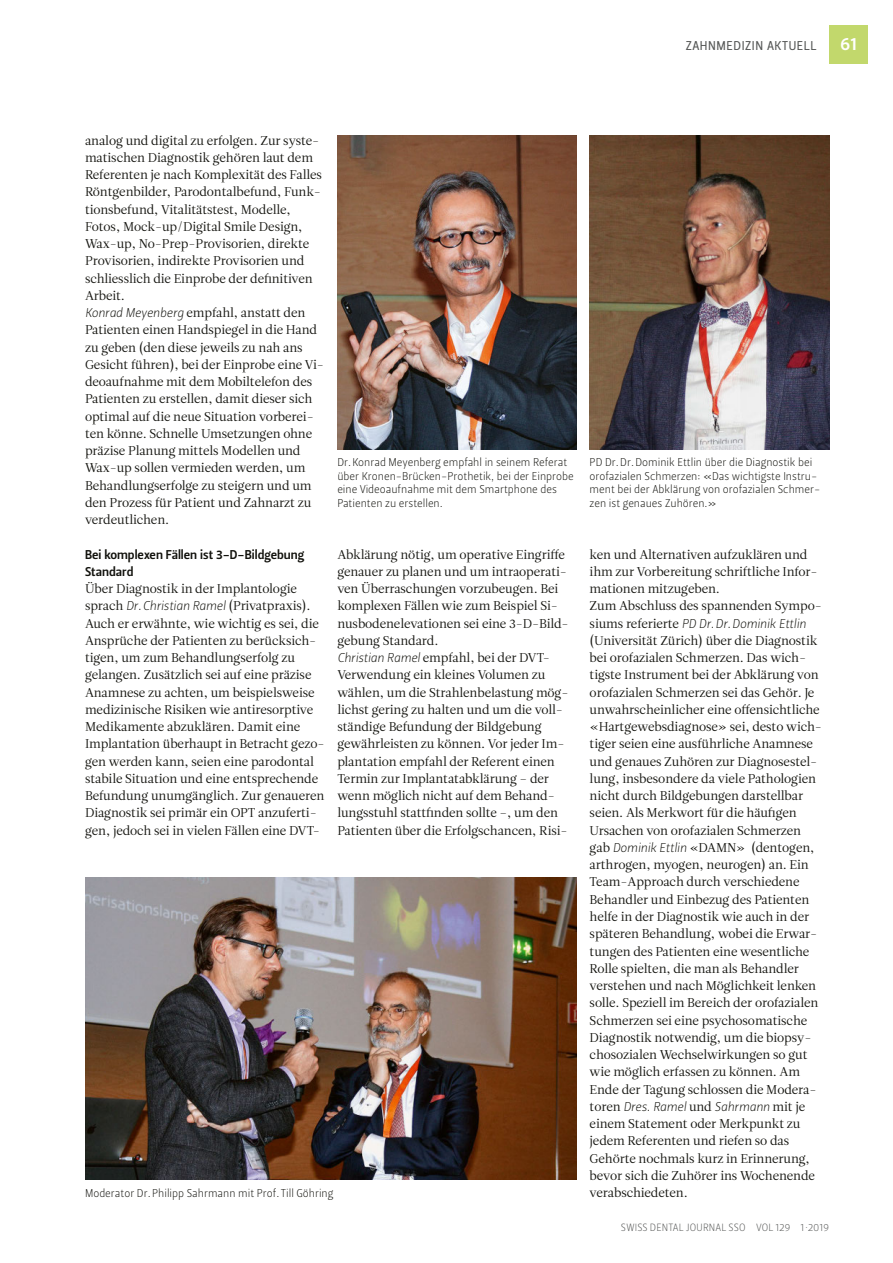
<style>
.page{position:relative;width:893px;height:1263px;background:#fff}
.page>*{position:absolute;margin:0;border:0;box-sizing:border-box;transform-origin:0 0}
.t1{font:18px "Leitura Sans Grot 3";color:#fff}
.t2{font:12.75px/17.2px "Leitura Roman 1";letter-spacing:-.01em;color:#12120d}
.t3{font:12.75px "Leitura Sans Italic 1";letter-spacing:-.01em;color:#12120d}
.t4{font:12.75px/17.2px "Leitura Sans Grot 3";color:#12120d}
.t5{font:12.75px "Leitura Sans Grot 2";letter-spacing:.045em;color:#555756}
.t6{font:11.25px/13.5px "Leitura Sans Grot 1";color:#12120d}
.t7{font:10.5px "Leitura Sans Grot 1";letter-spacing:.015em;color:#555756}
.s1{font-family:"Leitura Sans Italic 1"}
.s2{font-family:"Leitura Roman 1"}
</style>
<div class="page">
<div style="left:829px;top:26px;width:38px;height:38px;background:#c2d86c"></div>
<img style="left:85px;top:877px;width:492px;height:303px">
<img style="left:590px;top:135px;width:239px;height:314px">
<img style="left:337px;top:135px;width:240px;height:314px">
<p class="t5" style="left:686px;top:38px;width:132px">ZAHNMEDIZIN AKTUELL</p>
<h1 class="t1" style="left:840px;top:34px;width:18px">61</h1>
<p class="t2" style="left:85px;top:132px;width:240px">analog und digital zu erfolgen. Zur syste&shy;matischen Diagnostik gehören laut dem Referenten je nach Komplexität des Falles Röntgenbilder, Parodontalbefund, Funk&shy;tionsbefund, Vitalitätstest, Modelle, Fotos, Mock-up/Digital Smile Design, Wax-up, No-Prep-Provisorien, direkte Provisorien, indirekte Provisorien und schliesslich die Einprobe der definitiven Arbeit.<br><span class="s1">Konrad Meyenberg</span> empfahl, anstatt den Patienten einen Handspiegel in die Hand zu geben (den diese jeweils zu nah ans Gesicht führen), bei der Einprobe eine Vi&shy;deoaufnahme mit dem Mobiltelefon des Patienten zu erstellen, damit dieser sich optimal auf die neue Situation vorberei&shy;ten könne. Schnelle Umsetzungen ohne präzise Planung mittels Modellen und Wax-up sollen vermieden werden, um Behandlungserfolge zu steigern und um den Prozess für Patient und Zahnarzt zu verdeutlichen.</p>
<p class="t4" style="left:85px;top:546px;width:221px">Bei komplexen Fällen ist 3-D-Bildgebung<br>Standard</p>
<p class="t2" style="left:85px;top:580px;width:241px">Über Diagnostik in der Implantologie sprach <span class="s1">Dr. Christian Ramel</span> (Privatpraxis).<br>Auch er erwähnte, wie wichtig es sei, die Ansprüche der Patienten zu berücksich&shy;tigen, um zum Behandlungserfolg zu gelangen. Zusätzlich sei auf eine präzise Anamnese zu achten, um beispielsweise medizinische Risiken wie antiresorptive Medikamente abzuklären. Damit eine Implantation überhaupt in Betracht gezo&shy;gen werden kann, seien eine parodontal stabile Situation und eine entsprechende Befundung unumgänglich. Zur genaueren Diagnostik sei primär ein OPT anzuferti&shy;gen, jedoch sei in vielen Fällen eine DVT-</p>
<p class="t6" style="left:337px;top:456px;width:238px">Dr. Konrad Meyenberg empfahl in seinem Referat über Kronen-Brücken-Prothetik, bei der Einprobe eine Videoaufnahme mit dem Smartphone des Patienten zu erstellen.</p>
<p class="t6" style="left:590px;top:456px;width:232px">PD Dr. Dr. Dominik Ettlin über die Diagnostik bei orofazialen Schmerzen: «Das wichtigste Instru&shy;ment bei der Abklärung von orofazialen Schmer&shy;zen ist genaues Zuhören.»</p>
<p class="t2" style="left:337px;top:546px;width:233px">Abklä rung nötig, um operative Eingriffe genauer zu planen und um intraoperati&shy;ven Überraschungen vorzubeugen. Bei komplexen Fällen wie zum Beispiel Si&shy;nusbodenelevationen sei eine 3-D-Bild&shy;gebung Standard.<br><span class="s1">Christian Ramel</span> empfahl, bei der DVT-Verwendung ein kleines Volumen zu wählen, um die Strahlenbelastung mög&shy;lichst gering zu halten und um die voll&shy;ständige Befundung der Bildgebung gewährleisten zu können. Vor jeder Im&shy;plantation empfahl der Referent einen Termin zur Implantatabklärung – der wenn möglich nicht auf dem Behand&shy;lungsstuhl stattfinden sollte –, um den Patienten über die Erfolgschancen, Risi-</p>
<p class="t2" style="left:590px;top:546px;width:234px">ken und Alternativen aufzuklären und ihm zur Vorbereitung schriftliche Infor&shy;mationen mitzugeben.<br>Zum Abschluss des spannenden Sympo-</p>
<p class="t3" style="left:590px;top:616px;width:218px"><span class="s2">siums referierte</span> PD Dr. Dr. Dominik Ettlin</p>
<p class="t2" style="left:590px;top:632px;width:234px">(Universität Zürich) über die Diagnostik bei orofazialen Schmerzen. Das wich&shy;tigste Instrument bei der Abklärung von orofazialen Schmerzen sei das Gehör. Je unwahrscheinlicher eine offensichtliche «Hartgewebsdiagnose» sei, desto wich&shy;tiger seien eine ausführliche Anamnese und genaues Zuhören zur Diagnosestel&shy;lung, insbesondere da viele Pathologien nicht durch Bildgebungen darstellbar seien. Als Merkwort für die häufigen Ursachen von orofazialen Schmerzen gab <span class="s1">Dominik Ettlin</span> «DAMN» (dentogen, arthrogen, myogen, neurogen) an. Ein Team-Approach durch verschiedene Behandler und Einbezug des Patienten helfe in der Diagnostik wie auch in der späteren Behandlung, wobei die Erwar&shy;tungen des Patienten eine wesentliche Rolle spielten, die man als Behandler verstehen und nach Möglichkeit lenken solle. Speziell im Bereich der orofazialen Schmerzen sei eine psychosomatische Diagnostik notwendig, um die biopsy&shy;chosozialen Wechselwirkungen so gut wie möglich erfassen zu können. Am Ende der Tagung schlossen die Modera-</p>
<p class="t3" style="left:590px;top:1099px;width:217px"><span class="s2">toren</span> Dres. Ramel <span class="s2">und</span> Sahrmann <span class="s2">mit je</span></p>
<p class="t2" style="left:590px;top:1115px;width:227px">einem Statement oder Merkpunkt zu jedem Referenten und riefen so das Gehörte nochmals kurz in Erinnerung, bevor sich die Zuhörer ins Wochenende</p>
<p class="t6" style="left:85px;top:1186px;width:250px">Moderator Dr. Philipp Sahrmann mit Prof. Till Göhring</p>
<p class="t2" style="left:590px;top:1184px;width:100px">verabschiedeten.</p>
<p class="t7" style="left:621px;top:1222px;width:210px">SWISS DENTAL JOURNAL SSO VOL 129 1 2019</p>
</div>
